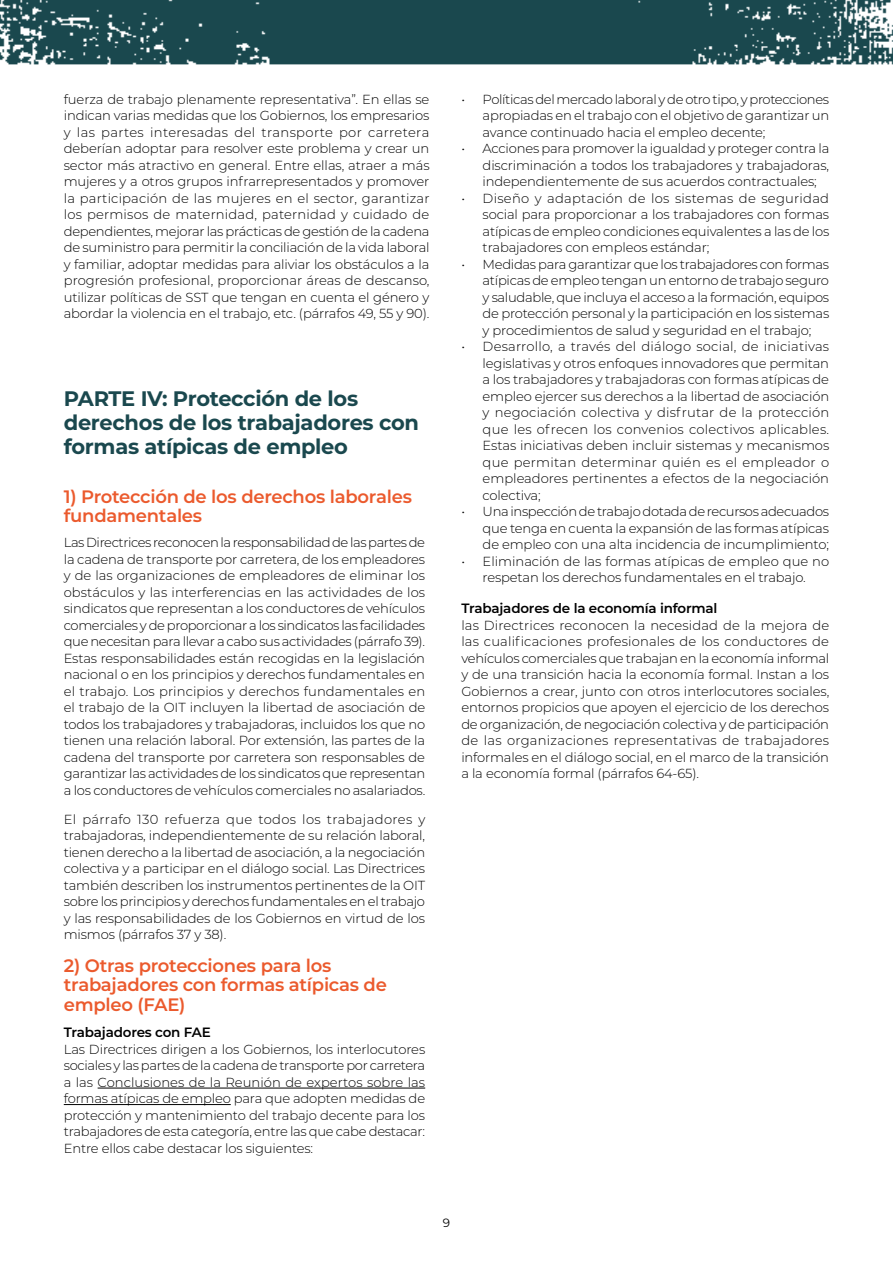
<style>
.page{position:relative;width:893px;height:1263px;background:#fff}
.page>*{position:absolute;margin:0;border:0;box-sizing:border-box;transform-origin:0 0}
.t1{font:700 21px/24px "Montserrat";letter-spacing:-.015em;color:#1a484e}
.t2{font:600 18px/19.5px "Montserrat";letter-spacing:-.015em;color:#eb5a2d}
.t3{font:600 13.5px "Montserrat";letter-spacing:-.015em;color:#000}
.t4{font:300 13.2px/16.5px "Montserrat";letter-spacing:-.015em;color:#000;text-align:justify}
.t5{font:12px "Montserrat";color:#000}
</style>
<div class="page">
<hr style="left:98px;top:1088px;width:327px;height:1px;background:#000">
<hr style="left:64px;top:1104px;width:167px;height:1px;background:#000">
<img style="left:0;top:0;width:893px;height:65px">
<p class="t4" style="left:64px;top:90px;width:367px">fuerza de trabajo plenamente representativa”. En ellas se indican varias medidas que los Gobiernos, los empresarios y las partes interesadas del transporte por carretera deberían adoptar para resolver este problema y crear un sector más atractivo en general. Entre ellas, atraer a más mujeres y a otros grupos infrarrepresentados y promover la participación de las mujeres en el sector, garantizar los permisos de maternidad, paternidad y cuidado de dependientes, mejorar las prácticas de gestión de la cadena de suministro para permitir la conciliación de la vida laboral y familiar, adoptar medidas para aliviar los obstáculos a la progresión profesional, proporcionar áreas de descanso, utilizar políticas de SST que tengan en cuenta el género y abordar la violencia en el trabajo, etc. (párrafos 49, 55 y 90).</p>
<h1 class="t1" style="left:64px;top:385px;width:357px">PARTE IV: Protección de los derechos de los trabajadores con formas atípicas de empleo</h1>
<h2 class="t2" style="left:64px;top:486px;width:350px">1) Protección de los derechos laborales fundamentales</h2>
<p class="t4" style="left:64px;top:534px;width:363px">Las Directrices reconocen la responsabilidad de las partes de la cadena de transporte por carretera, de los empleadores y de las organizaciones de empleadores de eliminar los obstáculos y las interferencias en las actividades de los sindicatos que representan a los conductores de vehículos comerciales y de proporcionar a los sindicatos las facilidades que necesitan para llevar a cabo sus actividades (párrafo 39).<br>Estas responsabilidades están recogidas en la legislación nacional o en los principios y derechos fundamentales en el trabajo. Los principios y derechos fundamentales en el trabajo de la OIT incluyen la libertad de asociación de todos los trabajadores y trabajadoras, incluidos los que no tienen una relación laboral. Por extensión, las partes de la cadena del transporte por carretera son responsables de garantizar las actividades de los sindicatos que representan a los conductores de vehículos comerciales no asalariados.</p>
<p class="t4" style="left:64px;top:810px;width:363px">El párrafo 130 refuerza que todos los trabajadores y trabajadoras, independientemente de su relación laboral, tienen derecho a la libertad de asociación, a la negociación colectiva y a participar en el diálogo social. Las Directrices también describen los instrumentos pertinentes de la OIT sobre los principios y derechos fundamentales en el trabajo y las responsabilidades de los Gobiernos en virtud de los mismos (párrafos 37 y 38).</p>
<h2 class="t2" style="left:64px;top:955px;width:325px">2) Otras protecciones para los trabajadores con formas atípicas de empleo (FAE)</h2>
<p class="t3" style="left:64px;top:1023px;width:149px">Trabajadores con FAE</p>
<p class="t4" style="left:64px;top:1040px;width:363px">Las Directrices dirigen a los Gobiernos, los interlocutores sociales y las partes de la cadena de transporte por carretera a las Conclusiones de la Reunión de expertos sobre las formas atípicas de empleo para que adopten medidas de protección y mantenimiento del trabajo decente para los trabajadores de esta categoría, entre las que cabe destacar:<br>Entre ellos cabe destacar los siguientes:</p>
<p class="t4" style="left:483px;top:90px;width:348px;text-indent:-21px">• Políticas del mercado laboral y de otro tipo, y protecciones apropiadas en el trabajo con el objetivo de garantizar un avance continuado hacia el empleo decente;</p>
<p class="t4" style="left:483px;top:140px;width:348px;text-indent:-21px">• Acciones para promover la igualdad y proteger contra la discriminación a todos los trabajadores y trabajadoras, independientemente de sus acuerdos contractuales;</p>
<p class="t4" style="left:483px;top:189px;width:348px;text-indent:-21px">• Diseño y adaptación de los sistemas de seguridad social para proporcionar a los trabajadores con formas atípicas de empleo condiciones equivalentes a las de los trabajadores con empleos estándar;</p>
<p class="t4" style="left:483px;top:255px;width:348px;text-indent:-21px">• Medidas para garantizar que los trabajadores con formas atípicas de empleo tengan un entorno de trabajo seguro y saludable, que incluya el acceso a la formación, equipos de protección personal y la participación en los sistemas y procedimientos de salud y seguridad en el trabajo;</p>
<p class="t4" style="left:483px;top:338px;width:348px;text-indent:-21px">• Desarrollo, a través del diálogo social, de iniciativas legislativas y otros enfoques innovadores que permitan a los trabajadores y trabajadoras con formas atípicas de empleo ejercer sus derechos a la libertad de asociación y negociación colectiva y disfrutar de la protección que les ofrecen los convenios colectivos aplicables.<br>Estas iniciativas deben incluir sistemas y mecanismos que permitan determinar quién es el empleador o empleadores pertinentes a efectos de la negociación colectiva;</p>
<p class="t4" style="left:483px;top:503px;width:348px;text-indent:-21px">• Una inspección de trabajo dotada de recursos adecuados que tenga en cuenta la expansión de las formas atípicas de empleo con una alta incidencia de incumplimiento;</p>
<p class="t4" style="left:461px;top:552px;width:369px;text-align:center">• Eliminación de las formas atípicas de empleo que no respetan los derechos fundamentales en el trabajo.</p>
<p class="t3" style="left:461px;top:599px;width:258px">Trabajadores de la economía informal</p>
<p class="t4" style="left:461px;top:616px;width:369px">las Directrices reconocen la necesidad de la mejora de las cualificaciones profesionales de los conductores de vehículos comerciales que trabajan en la economía informal y de una transición hacia la economía formal. Instan a los Gobiernos a crear, junto con otros interlocutores sociales, entornos propicios que apoyen el ejercicio de los derechos de organización, de negociación colectiva y de participación de las organizaciones representativas de trabajadores informales en el diálogo social, en el marco de la transición a la economía formal (párrafos 64-65).</p>
<p class="t5" style="left:443px;top:1214px;width:9px">9</p>
</div>
